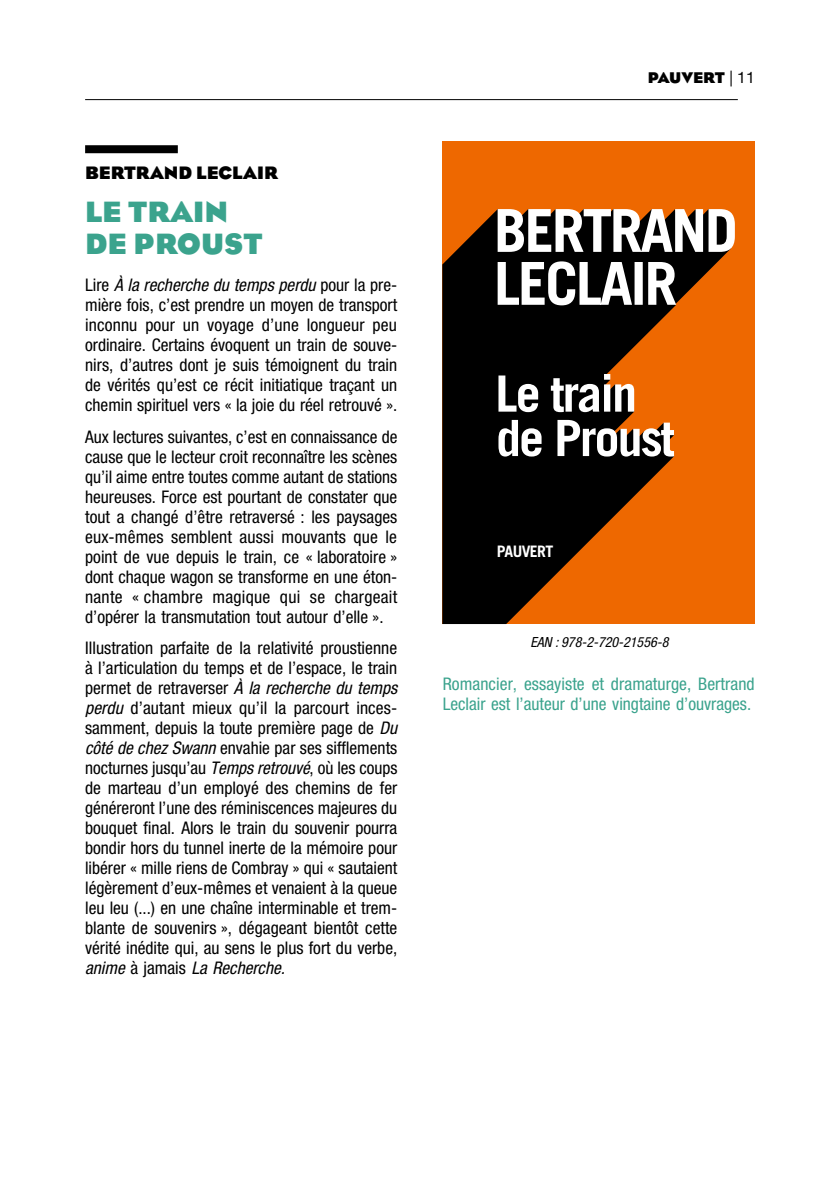
<style>
.page{position:relative;width:840px;height:1191px;background:#fff}
.page>*{position:absolute;margin:0;border:0;box-sizing:border-box;transform-origin:0 0}
.t1{font:700 30px/32px "Bureau Eagle";color:#3ba38d}
.t2{font:700 18.4px "Bureau Eagle";color:#000}
.t3{font:condensed 17.4px/20px "Helvetica Neue";color:#000;text-align:justify}
.t4{font:condensed 17.4px/20px "Helvetica Neue";letter-spacing:.005em;color:#3ba38d}
.t5{font:700 15.8px "Bureau Eagle";letter-spacing:-.015em;color:#000}
.t6{font:700 15.8px "Trade Gothic";letter-spacing:-.04em;color:#fff}
.t7{font:italic condensed 14px "Helvetica Neue";color:#000}
.s1{font-style:italic}
.s2{font-family:"Helvetica Neue";font-weight:400}
</style>
<div class="page">
<div style="left:442px;top:142px;width:312px;height:482px;background:#ee6800"></div>
<svg style="left:442px;top:210px;width:286px;height:414px;fill:#000"></svg>
<svg style="left:498px;top:420px;width:175px;height:36px;background:#837870"></svg>
<svg style="left:498px;top:374px;width:135px;height:38px;background:#746d68"></svg>
<svg style="left:497px;top:261px;width:178px;height:44px;background:#838383"></svg>
<svg style="left:497px;top:209px;width:237px;height:43px;background:#9c9793"></svg>
<hr style="left:85px;top:99px;width:652px;height:1px;background:#000">
<div style="left:85px;top:145px;width:93px;height:8px;background:#000"></div>
<p class="t2" style="left:85px;top:163px;width:194px">BERTRAND LECLAIR</p>
<h1 class="t1" style="left:85px;top:196px;width:179px">LE TRAIN<br>DE PROUST</h1>
<p class="t3" style="left:85px;top:275px;width:313px">Lire <span class="s1">À la recherche du temps perdu</span> pour la pre&shy;mière fois, c’est prendre un moyen de transport inconnu pour un voyage d’une longueur peu ordinaire. Certains évoquent un train de souve&shy;nirs, d’autres dont je suis témoignent du train de vérités qu’est ce récit initiatique traçant un chemin spirituel vers « la joie du réel retrouvé ».</p>
<p class="t3" style="left:85px;top:426px;width:313px">Aux lectures suivantes, c’est en connaissance de cause que le lecteur croit reconnaître les scènes qu’il aime entre toutes comme autant de stations heureuses. Force est pourtant de constater que tout a changé d’être retraversé : les paysages eux-mêmes semblent aussi mouvants que le point de vue depuis le train, ce « laboratoire » dont chaque wagon se transforme en une éton&shy;nante « chambre magique qui se chargeait d’opérer la transmutation tout autour d’elle ».</p>
<p class="t3" style="left:85px;top:638px;width:314px">Illustration parfaite de la relativité proustienne à l’articulation du temps et de l’espace, le train permet de retraverser <span class="s1">À la recherche du temps perdu</span> d’autant mieux qu’il la parcourt inces&shy;samment, depuis la toute première page de <span class="s1">Du côté de chez Swann</span> envahie par ses sifflements nocturnes jusqu’au <span class="s1">Temps retrouvé</span>, où les coups de marteau d’un employé des chemins de fer généreront l’une des réminiscences majeures du bouquet final. Alors le train du souvenir pourra bondir hors du tunnel inerte de la mémoire pour libérer « mille riens de Combray » qui « sautaient légèrement d’eux-mêmes et venaient à la queue leu leu (...) en une chaîne interminable et trem&shy;blante de souvenirs », dégageant bientôt cette vérité inédite qui, au sens le plus fort du verbe, <span class="s1">anime</span> à jamais <span class="s1">La Recherche.</span></p>
<p class="t5" style="left:647px;top:69px;width:108px">PAUVERT <span class="s2">| 11</span></p>
<p class="t6" style="left:496px;top:541px;width:58px">PAUVERT</p>
<p class="t7" style="left:530px;top:633px;width:139px">EAN : 978-2-720-21556-8</p>
<p class="t4" style="left:442px;top:673px;width:313px">Romancier, essayiste et dramaturge, Bertrand<br>Leclair est l’auteur d’une vingtaine d’ouvrages.</p>
</div>
